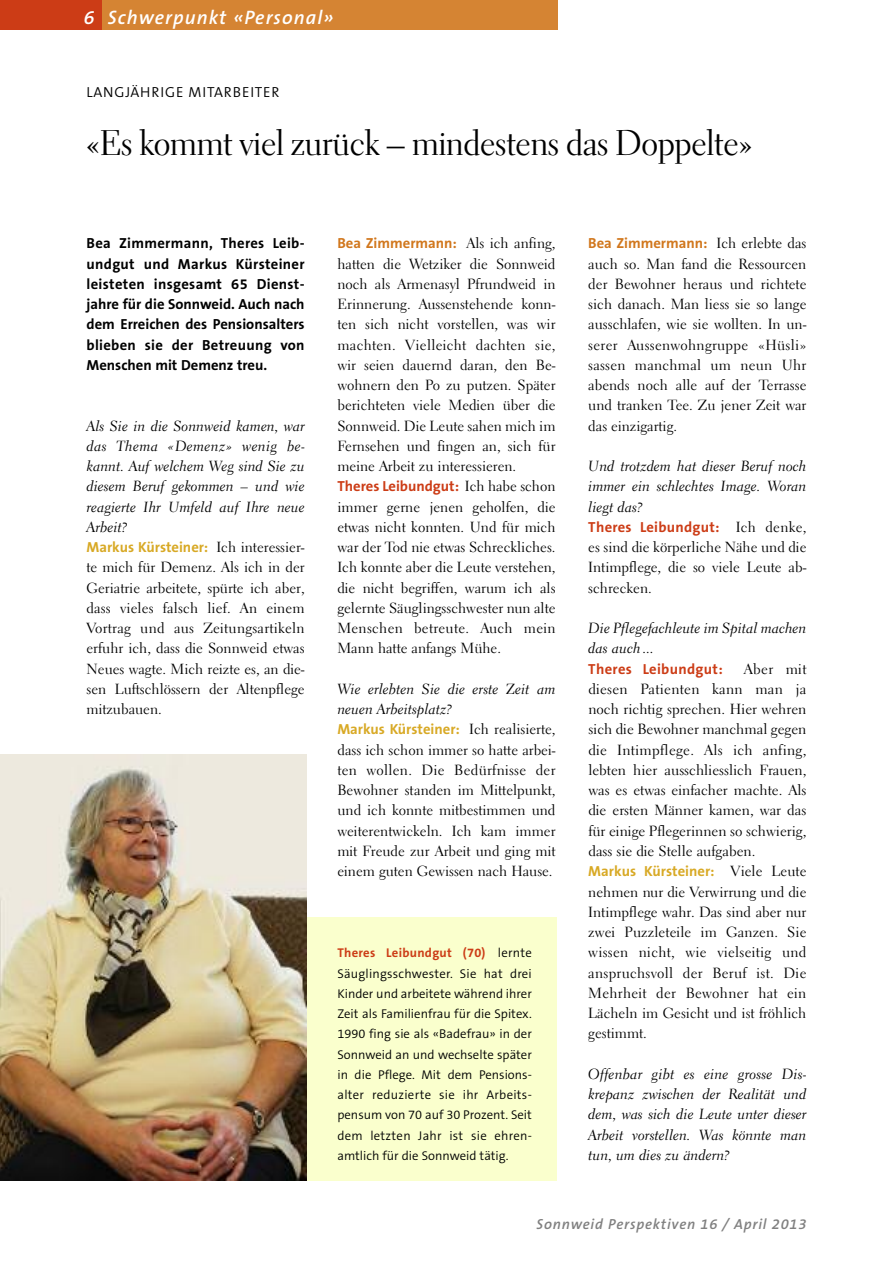
<style>
.page{position:relative;width:893px;height:1263px;background:#fff}
.page>*{position:absolute;margin:0;border:0;box-sizing:border-box;transform-origin:0 0}
.t1{font:36px "Electra LT Display";letter-spacing:.015em;color:#000}
.t2{font:italic 600 19.5px "The Sans B6";letter-spacing:.055em;color:#fff}
.t3{font:14.7px/20.2px "Electra LH Regular Os F";color:#000;text-align:justify}
.t4{font:14.7px/20.2px "Electra LT Cursive";color:#000;text-align:justify}
.t5{font:700 14.7px/20.2px "The Sans B7";color:#000;text-align:justify}
.t6{font:700 14.7px "The Sans B7";color:#d8a925}
.t7{font:700 14.7px "The Sans B7";color:#d1771d}
.t8{font:700 14.7px "The Sans B7";letter-spacing:.02em;color:#cc3c16}
.t9{font:italic 600 14.7px "The Sans B6";letter-spacing:.055em;color:#808080}
.t10{font:700 14.7px "The Sans B7";color:#cc3c16}
.t11{font:300 14.7px "The Sans B4";letter-spacing:.055em;color:#000}
.t12{font:300 12.75px/20.2px "The Sans B4";color:#000;text-align:justify}
.t13{font:700 12.75px "The Sans B7";letter-spacing:.02em;color:#cc3c16}
.s1{font-family:"Electra LH Regular Os F";font-weight:400;color:#000}
.s2{font-family:"The Sans B4";font-weight:300;color:#000}
</style>
<div class="page">
<div style="left:306px;top:917px;width:251px;height:264px;background:#faffcd"></div>
<div style="left:85px;top:0;width:472px;height:30px;background:#d58433"></div>
<div style="left:0;top:0;width:102px;height:30px;background:#cc3c16"></div>
<img style="left:0;top:755px;width:306px;height:426px">
<h2 class="t2" style="left:84px;top:8px;width:251px">6 Schwerpunkt «Personal»</h2>
<p class="t11" style="left:87px;top:85px;width:194px">LANGJÄHRIGE MITARBEITER</p>
<h1 class="t1" style="left:87px;top:129px;width:667px">«Es kommt viel zurück – mindestens das Doppelte»</h1>
<p class="t5" style="left:87px;top:234px;width:220px">Bea Zimmermann, Theres Leib&shy;undgut und Markus Kürsteiner leisteten insgesamt 65 Dienst&shy;jahre für die Sonnweid. Auch nach dem Erreichen des Pensionsalters blieben sie der Betreuung von Menschen mit Demenz treu.</p>
<p class="t4" style="left:87px;top:417px;width:220px">Als Sie in die Sonnweid kamen, war das Thema «Demenz» wenig be&shy;kannt. Auf welchem Weg sind Sie zu diesem Beruf gekommen – und wie reagierte Ihr Umfeld auf Ihre neue Arbeit?</p>
<p class="t6" style="left:87px;top:539px;width:220px">Markus Kürsteiner: <span class="s1">Ich interessier-</span></p>
<p class="t3" style="left:87px;top:559px;width:220px">te mich für Demenz. Als ich in der Geriatrie arbeitete, spürte ich aber, dass vieles falsch lief. An einem Vortrag und aus Zeitungsartikeln erfuhr ich, dass die Sonnweid etwas Neues wagte. Mich reizte es, an die&shy;sen Luftschlössern der Altenpflege mitzubauen.</p>
<p class="t7" style="left:337px;top:236px;width:220px">Bea Zimmermann: <span class="s1">Als ich anfing,</span></p>
<p class="t3" style="left:337px;top:255px;width:220px">hatten die Wetziker die Sonnweid noch als Armenasyl Pfrundweid in Erinnerung. Aussenstehende konn&shy;ten sich nicht vorstellen, was wir machten. Vielleicht dachten sie, wir seien dauernd daran, den Be&shy;wohnern den Po zu putzen. Später berichteten viele Medien über die Sonnweid. Die Leute sahen mich im Fernsehen und fingen an, sich für meine Arbeit zu interessieren.</p>
<p class="t10" style="left:337px;top:479px;width:220px">Theres Leibundgut: <span class="s1">Ich habe schon</span></p>
<p class="t3" style="left:337px;top:498px;width:220px">immer gerne jenen geholfen, die etwas nicht konnten. Und für mich war der Tod nie etwas Schreckliches.<br>Ich konnte aber die Leute verstehen, die nicht begriffen, warum ich als gelernte Säuglingsschwester nun alte Menschen betreute. Auch mein Mann hatte anfangs Mühe.</p>
<p class="t4" style="left:337px;top:680px;width:220px">Wie erlebten Sie die erste Zeit am neuen Arbeitsplatz?</p>
<p class="t6" style="left:337px;top:722px;width:220px">Markus Kürsteiner: <span class="s1">Ich realisierte,</span></p>
<p class="t3" style="left:337px;top:741px;width:220px">dass ich schon immer so hatte arbei&shy;ten wollen. Die Bedürfnisse der Bewohner standen im Mittelpunkt, und ich konnte mitbestimmen und weiterentwickeln. Ich kam immer mit Freude zur Arbeit und ging mit einem guten Gewissen nach Hause.</p>
<p class="t13" style="left:337px;top:946px;width:196px">Theres Leibundgut (70) <span class="s2">lernte</span></p>
<p class="t12" style="left:337px;top:964px;width:196px">Säuglingsschwester. Sie hat drei Kinder und arbeitete während ihrer Zeit als Familienfrau für die Spitex.<br>1990 fing sie als «Badefrau» in der Sonnweid an und wechselte später in die Pflege. Mit dem Pensions&shy;alter reduzierte sie ihr Arbeits&shy;pensum von 70 auf 30 Prozent. Seit dem letzten Jahr ist sie ehren&shy;amtlich für die Sonnweid tätig.</p>
<p class="t7" style="left:588px;top:236px;width:220px">Bea Zimmermann: <span class="s1">Ich erlebte das</span></p>
<p class="t3" style="left:588px;top:255px;width:220px">auch so. Man fand die Ressourcen der Bewohner heraus und richtete sich danach. Man liess sie so lange ausschlafen, wie sie wollten. In un&shy;serer Aussenwohngruppe «Hüsli» sassen manchmal um neun Uhr abends noch alle auf der Terrasse und tranken Tee. Zu jener Zeit war das einzigartig.</p>
<p class="t4" style="left:588px;top:457px;width:220px">Und trotzdem hat dieser Beruf noch immer ein schlechtes Image. Woran liegt das?</p>
<p class="t8" style="left:588px;top:519px;width:220px">Theres Leibundgut: <span class="s1">Ich denke,</span></p>
<p class="t3" style="left:588px;top:538px;width:220px">es sind die körperliche Nähe und die Intimpflege, die so viele Leute ab&shy;schrecken.</p>
<p class="t4" style="left:588px;top:619px;width:220px">Die Pflegefachleute im Spital machen das auch ...</p>
<p class="t8" style="left:588px;top:661px;width:136px">Theres Leibundgut:</p>
<p class="t3" style="left:588px;top:660px;width:220px;text-indent:156px">Aber mit diesen Patienten kann man ja noch richtig sprechen. Hier wehren sich die Bewohner manchmal gegen die Intimpflege. Als ich anfing, lebten hier ausschliesslich Frauen, was es etwas einfacher machte. Als die ersten Männer kamen, war das für einige Pflegerinnen so schwierig, dass sie die Stelle aufgaben.</p>
<p class="t6" style="left:588px;top:863px;width:220px">Markus Kürsteiner: <span class="s1">Viele Leute</span></p>
<p class="t3" style="left:588px;top:883px;width:220px">nehmen nur die Verwirrung und die Intimpflege wahr. Das sind aber nur zwei Puzzleteile im Ganzen. Sie wissen nicht, wie vielseitig und anspruchsvoll der Beruf ist. Die Mehrheit der Bewohner hat ein Lächeln im Gesicht und ist fröhlich gestimmt.</p>
<p class="t4" style="left:588px;top:1065px;width:220px">Offenbar gibt es eine grosse Dis&shy;krepanz zwischen der Realität und dem, was sich die Leute unter dieser Arbeit vorstellen. Was könnte man tun, um dies zu ändern?</p>
<p class="t9" style="left:537px;top:1217px;width:271px">Sonnweid Perspektiven 16 / April 2013</p>
</div>
